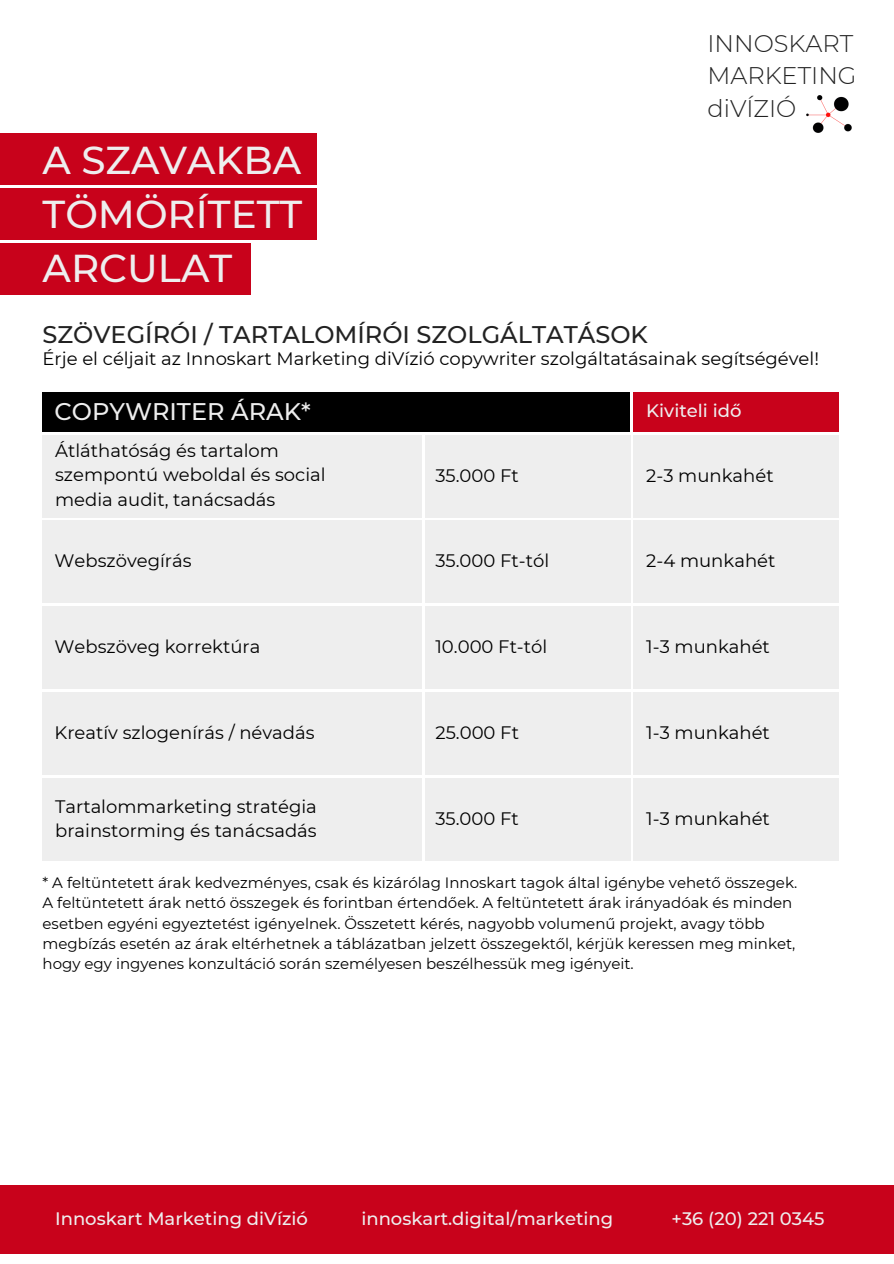
<style>
.page{position:relative;width:894px;height:1264px;background:#fff}
.page>*{position:absolute;margin:0;border:0;box-sizing:border-box;transform-origin:0 0}
.t1{font:500 38.85px/53.8px "Montserrat";color:#eee;text-align:justify}
.t2{font:500 24px "Montserrat";color:#222}
.t3{font:300 24px/32.7px "Montserrat";color:#222}
.t4{font:500 24px "Montserrat";color:#eee}
.t5{font:18px/24.8px "Montserrat";color:#000}
.t6{font:500 18px "Montserrat";color:#eee}
.t7{font:15px/20.2px "Montserrat";color:#000}
</style>
<div class="page">
<div style="left:0;top:133px;width:316px;height:51px;background:#c8021b"></div>
<div style="left:0;top:188px;width:316px;height:52px;background:#c8021b"></div>
<div style="left:0;top:243px;width:250px;height:52px;background:#c8021b"></div>
<div style="left:0;top:1185px;width:893px;height:68px;background:#c8021b"></div>
<img style="left:806px;top:95px;width:46px;height:38px">
<div style="left:43px;top:392px;width:587px;height:39px;background:#000"></div>
<div style="left:633px;top:392px;width:205px;height:39px;background:#c8021b"></div>
<div style="left:633px;top:435px;width:205px;height:82px;background:#eee"></div>
<div style="left:425px;top:435px;width:205px;height:82px;background:#eee"></div>
<div style="left:43px;top:435px;width:379px;height:82px;background:#eee"></div>
<div style="left:425px;top:778px;width:205px;height:83px;background:#eee"></div>
<div style="left:633px;top:778px;width:205px;height:83px;background:#eee"></div>
<div style="left:43px;top:778px;width:379px;height:83px;background:#eee"></div>
<div style="left:43px;top:520px;width:379px;height:83px;background:#eee"></div>
<div style="left:425px;top:520px;width:205px;height:83px;background:#eee"></div>
<div style="left:633px;top:520px;width:205px;height:83px;background:#eee"></div>
<div style="left:43px;top:606px;width:379px;height:83px;background:#eee"></div>
<div style="left:425px;top:606px;width:205px;height:83px;background:#eee"></div>
<div style="left:633px;top:606px;width:205px;height:83px;background:#eee"></div>
<div style="left:43px;top:692px;width:379px;height:83px;background:#eee"></div>
<div style="left:425px;top:692px;width:205px;height:83px;background:#eee"></div>
<div style="left:633px;top:692px;width:205px;height:83px;background:#eee"></div>
<h2 class="t3" style="left:707px;top:27px;width:150px">INNOSKART<br>MARKETING diVÍZIÓ</h2>
<h1 class="t1" style="left:43px;top:133px;width:261px">A SZAVAKBA TÖMÖRÍTETT ARCULAT</h1>
<h2 class="t2" style="left:43px;top:319px;width:606px">SZÖVEGÍRÓI / TARTALOMÍRÓI SZOLGÁLTATÁSOK</h2>
<p class="t5" style="left:43px;top:346px;width:777px">Érje el céljait az Innoskart Marketing diVízió copywriter szolgáltatásainak segítségével!</p>
<h2 class="t4" style="left:54px;top:396px;width:257px">COPYWRITER ÁRAK*</h2>
<p class="t6" style="left:646px;top:400px;width:97px">Kiviteli idő</p>
<p class="t5" style="left:55px;top:438px;width:272px">Átláthatóság és tartalom szempontú weboldal és social media audit, tanácsadás</p>
<p class="t5" style="left:646px;top:463px;width:129px">2-3 munkahét</p>
<p class="t5" style="left:435px;top:463px;width:85px">35.000 Ft</p>
<p class="t5" style="left:54px;top:548px;width:138px">Webszövegírás</p>
<p class="t5" style="left:435px;top:548px;width:115px">35.000 Ft-tól</p>
<p class="t5" style="left:646px;top:548px;width:131px">2-4 munkahét</p>
<p class="t5" style="left:54px;top:634px;width:207px">Webszöveg korrektúra</p>
<p class="t5" style="left:435px;top:634px;width:113px">10.000 Ft-tól</p>
<p class="t5" style="left:646px;top:634px;width:125px">1-3 munkahét</p>
<p class="t5" style="left:54px;top:720px;width:261px">Kreatív szlogenírás / névadás</p>
<p class="t5" style="left:435px;top:720px;width:85px">25.000 Ft</p>
<p class="t5" style="left:646px;top:720px;width:125px">1-3 munkahét</p>
<p class="t5" style="left:55px;top:793px;width:263px">Tartalommarketing stratégia brainstorming és tanácsadás</p>
<p class="t5" style="left:435px;top:806px;width:85px">35.000 Ft</p>
<p class="t5" style="left:646px;top:806px;width:125px">1-3 munkahét</p>
<p class="t7" style="left:43px;top:872px;width:756px">* A feltüntetett árak kedvezményes, csak és kizárólag Innoskart tagok által igénybe vehető összegek.<br>A feltüntetett árak nettó összegek és forintban értendőek. A feltüntetett árak irányadóak és minden esetben egyéni egyeztetést igényelnek. Összetett kérés, nagyobb volumenű projekt, avagy több megbízás esetén az árak eltérhetnek a táblázatban jelzett összegektől, kérjük keressen meg minket, hogy egy ingyenes konzultáció során személyesen beszélhessük meg igényeit.</p>
<p class="t6" style="left:55px;top:1207px;width:254px">Innoskart Marketing diVízió</p>
<p class="t6" style="left:361px;top:1207px;width:253px">innoskart.digital/marketing</p>
<p class="t6" style="left:671px;top:1207px;width:155px">+36 (20) 221 0345</p>
</div>
